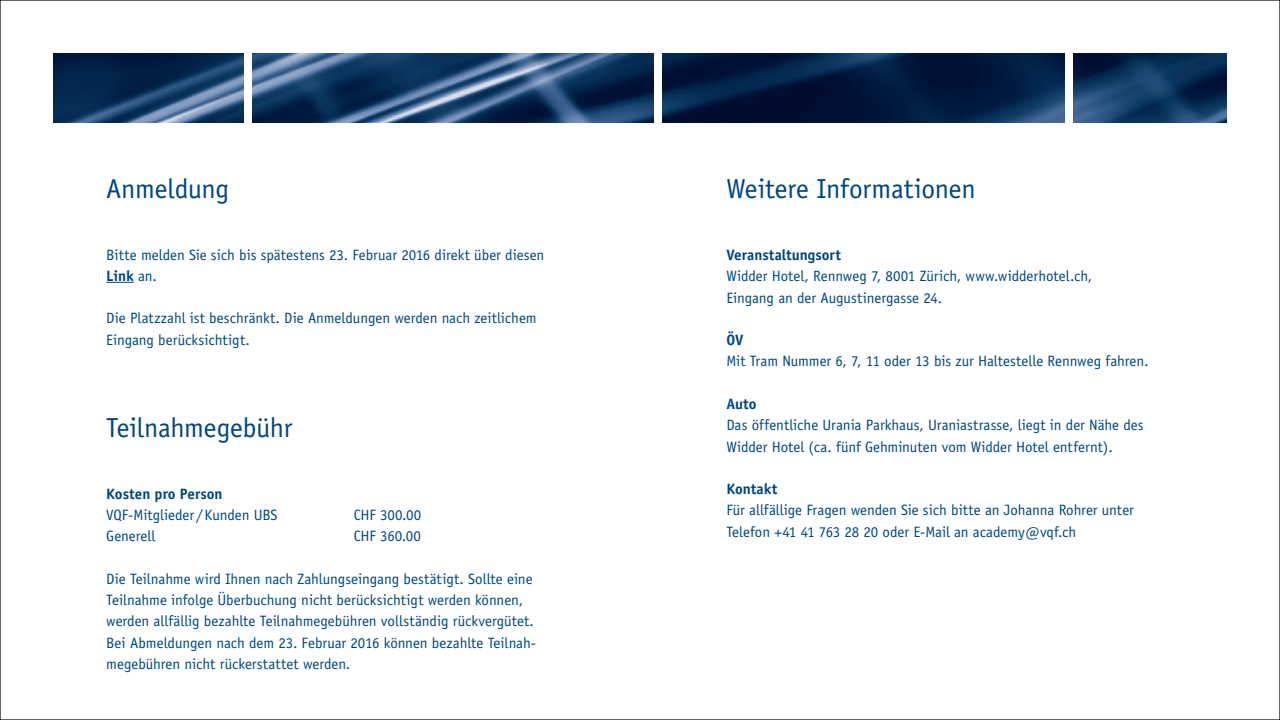
<style>
.page{position:relative;width:1280px;height:720px;background:#fff}
.page>*{position:absolute;margin:0;border:0;box-sizing:border-box;transform-origin:0 0}
.t1{font:27.5px "Officina Sans";letter-spacing:-.01em;color:#00467e}
.t2{font:15px/21.2px "Officina Sans";letter-spacing:-.005em;color:#00467e}
.t3{font:700 15px "Officina Sans";color:#00467e}
.s1{font-weight:700}
</style>
<div class="page">
<svg style="left:106px;top:282px;width:28px;height:1px"></svg>
<img style="left:53px;top:53px;width:1174px;height:70px">
<div style="left:244px;top:53px;width:7px;height:128px;background:#fff"></div>
<div style="left:655px;top:53px;width:7px;height:128px;background:#fff"></div>
<div style="left:1065px;top:53px;width:7px;height:128px;background:#fff"></div>
<h1 class="t1" style="left:106px;top:172px;width:124px">Anmeldung</h1>
<h1 class="t1" style="left:726px;top:172px;width:251px">Weitere Informationen</h1>
<p class="t2" style="left:106px;top:244px;width:440px">Bitte melden Sie sich bis spätestens 23. Februar 2016 direkt über diesen<br><span class="s1">Link</span> an.</p>
<p class="t2" style="left:106px;top:307px;width:432px">Die Platzzahl ist beschränkt. Die Anmeldungen werden nach zeitlichem<br>Eingang berücksichtigt.</p>
<h1 class="t1" style="left:106px;top:411px;width:188px">Teilnahmegebühr</h1>
<p class="t3" style="left:106px;top:484px;width:118px">Kosten pro Person</p>
<p class="t2" style="left:106px;top:504px;width:173px">VQF-Mitglieder /Kunden UBS</p>
<p class="t2" style="left:354px;top:504px;width:69px">CHF 300.00</p>
<p class="t2" style="left:106px;top:525px;width:51px">Generell</p>
<p class="t2" style="left:354px;top:525px;width:69px">CHF 360.00</p>
<p class="t2" style="left:106px;top:568px;width:431px">Die Teilnahme wird Ihnen nach Zahlungseingang bestätigt. Sollte eine Teilnahme infolge Überbuchung nicht berücksichtigt werden können, werden allfällig bezahlte Teilnahmegebühren vollständig rückvergütet.<br>Bei Abmeldungen nach dem 23. Februar 2016 können bezahlte Teilnah&shy;megebühren nicht rückerstattet werden.</p>
<p class="t3" style="left:726px;top:245px;width:116px">Veranstaltungsort</p>
<p class="t2" style="left:726px;top:265px;width:368px">Widder Hotel, Rennweg 7, 8001 Zürich, www.widderhotel.ch,<br>Eingang an der Augustinergasse 24.</p>
<p class="t3" style="left:726px;top:330px;width:19px">ÖV</p>
<p class="t2" style="left:726px;top:350px;width:424px">Mit Tram Nummer 6, 7, 11 oder 13 bis zur Haltestelle Rennweg fahren.</p>
<p class="t3" style="left:726px;top:394px;width:32px">Auto</p>
<p class="t2" style="left:726px;top:414px;width:419px">Das öffentliche Urania Parkhaus, Uraniastrasse, liegt in der Nähe des<br>Widder Hotel (ca. fünf Gehminuten vom Widder Hotel entfernt).</p>
<p class="t3" style="left:726px;top:479px;width:52px">Kontakt</p>
<p class="t2" style="left:726px;top:499px;width:409px">Für allfällige Fragen wenden Sie sich bitte an Johanna Rohrer unter<br>Telefon +41 41 763 28 20 oder E-Mail an academy@vqf.ch</p>
</div>
